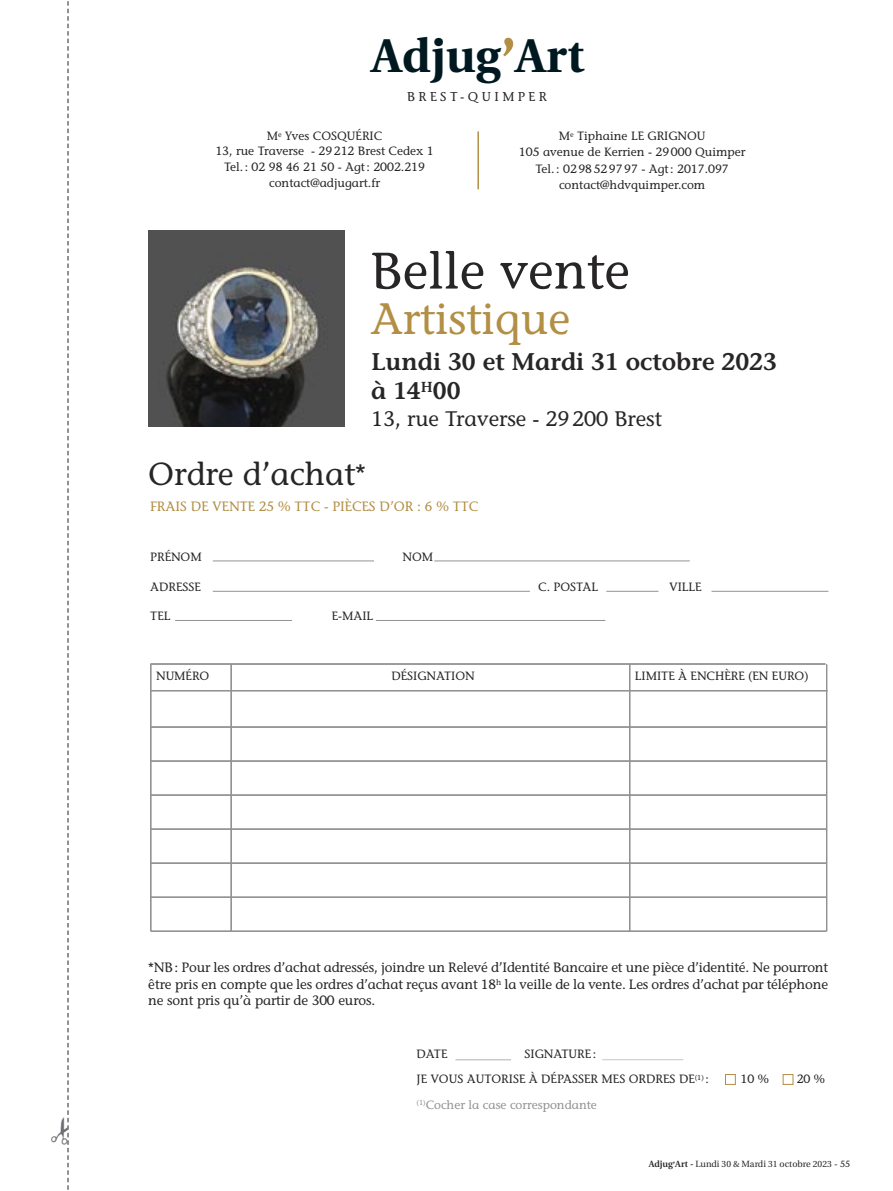
<style>
.page{position:relative;width:893px;height:1191px;background:#fff}
.page>*{position:absolute;margin:0;border:0;box-sizing:border-box;transform-origin:0 0}
.t1{font:51.15px "Stone Informal";color:#272526}
.t2{font:700 47.4px "Utopia";color:#001920}
.t3{font:43.95px "Stone Informal";color:#b28f45}
.t4{font:31.8px "Stone Informal";color:#272526}
.t5{font:600 24.15px "Stone Informal";color:#272526}
.t6{font:21px "Stone Informal";color:#272526}
.t7{font:13.5px/16.5px "Stone Informal";letter-spacing:-.01em;color:#272526;text-align:justify}
.t8{font:13.5px "Stone Informal";color:#b28f45}
.t9{font:12.75px "Stone Informal";letter-spacing:.27em;color:#272526}
.t10{font:12px "Stone Informal";color:#272526}
.t11{font:12px "Stone Informal";color:#939293}
.t12{font:9px "Utopia";color:#272526}
.s1{font-size:58.35px;color:#b28f45}
.s2{font-size:25.2px}
.s3{font-weight:600}
.s4{font-family:"Stone Informal"}
</style>
<div class="page">
<div style="left:783px;top:1074px;width:10px;height:10px;border:1px solid #b28f45"></div>
<div style="left:725px;top:1074px;width:11px;height:10px;border:1px solid #b28f45"></div>
<hr style="left:456px;top:1059px;width:55px;height:1px;background:#c4c6c9">
<hr style="left:150px;top:663px;width:675px;height:1px;background:#939293">
<hr style="left:151px;top:690px;width:676px;height:1px;background:#939293">
<hr style="left:151px;top:726px;width:675px;height:1px;background:#939293">
<hr style="left:151px;top:760px;width:675px;height:1px;background:#939293">
<hr style="left:151px;top:794px;width:675px;height:1px;background:#939293">
<hr style="left:151px;top:828px;width:675px;height:1px;background:#939293">
<hr style="left:151px;top:862px;width:675px;height:1px;background:#939293">
<hr style="left:151px;top:896px;width:675px;height:1px;background:#939293">
<hr style="left:151px;top:930px;width:675px;height:1px;background:#939293">
<hr style="left:150px;top:664px;width:1px;height:267px;background:#939293">
<hr style="left:231px;top:664px;width:1px;height:267px;background:#939293">
<hr style="left:629px;top:664px;width:1px;height:267px;background:#939293">
<hr style="left:826px;top:664px;width:1px;height:267px;background:#939293">
<hr style="left:602px;top:1059px;width:81px;height:1px;background:#c4c6c9">
<hr style="left:213px;top:560px;width:161px;height:1px;background:#909396">
<hr style="left:213px;top:591px;width:317px;height:1px;background:#909396">
<hr style="left:175px;top:620px;width:117px;height:1px;background:#909396">
<hr style="left:376px;top:620px;width:229px;height:1px;background:#909396">
<hr style="left:606px;top:591px;width:52px;height:1px;background:#909396">
<hr style="left:711px;top:591px;width:117px;height:1px;background:#909396">
<hr style="left:434px;top:560px;width:256px;height:1px;background:#909396">
<hr style="left:477px;top:131px;width:2px;height:58px;background:#b28f45">
<img style="left:148px;top:231px;width:196px;height:196px">
<svg style="left:67px;top:1px;width:2px;height:1189px"></svg>
<p class="t2" style="left:372px;top:37px;width:215px">Adjug<span class="s1">’</span>Art</p>
<p class="t9" style="left:407px;top:91px;width:141px">BREST-QUIMPER</p>
<p class="t10" style="left:267px;top:132px;width:117px">M<sup>e</sup> Yves COSQUÉRIC</p>
<p class="t10" style="left:215px;top:146px;width:220px">13, rue Traverse - 29212 Brest Cedex 1</p>
<p class="t10" style="left:224px;top:162px;width:202px">Tel.: 02 98 46 21 50 - Agt: 2002.219</p>
<p class="t10" style="left:269px;top:178px;width:112px">contact@adjugart.fr</p>
<p class="t10" style="left:559px;top:131px;width:148px">M<sup>e</sup> Tiphaine LE GRIGNOU</p>
<p class="t10" style="left:519px;top:148px;width:228px">105 avenue de Kerrien - 29 000 Quimper</p>
<p class="t10" style="left:536px;top:164px;width:195px">Tel. : 02 98 52 97 97 - Agt : 2017.097</p>
<p class="t10" style="left:559px;top:180px;width:148px">contact@hdvquimper.com</p>
<p class="t1" style="left:370px;top:251px;width:261px">Belle vente</p>
<p class="t3" style="left:370px;top:302px;width:201px">Artistique</p>
<p class="t5" style="left:371px;top:352px;width:407px">Lundi 30 et Mardi 31 octobre 2023</p>
<p class="t5" style="left:371px;top:381px;width:91px">à 14<sup>H</sup>00</p>
<p class="t6" style="left:371px;top:410px;width:292px">13, rue Traverse - 29200 Brest</p>
<p class="t4" style="left:148px;top:461px;width:219px">Ordre d’achat<span class="s2">*</span></p>
<p class="t8" style="left:150px;top:501px;width:330px">FRAIS DE VENTE 25 % TTC - PIÈCES D’OR : 6 % TTC</p>
<p class="t10" style="left:150px;top:552px;width:53px">PRÉNOM</p>
<p class="t10" style="left:150px;top:582px;width:52px">ADRESSE</p>
<p class="t10" style="left:150px;top:611px;width:22px">TEL</p>
<p class="t10" style="left:332px;top:611px;width:43px">E-MAIL</p>
<p class="t10" style="left:403px;top:552px;width:32px">NOM</p>
<p class="t10" style="left:538px;top:582px;width:61px">C. POSTAL</p>
<p class="t10" style="left:669px;top:582px;width:34px">VILLE</p>
<p class="t10" style="left:156px;top:671px;width:55px">NUMÉRO</p>
<p class="t10" style="left:391px;top:671px;width:85px">DÉSIGNATION</p>
<p class="t10" style="left:635px;top:671px;width:175px">LIMITE À ENCHÈRE (EN EURO)</p>
<p class="t7" style="left:148px;top:960px;width:681px">*NB: Pour les ordres d’achat adressés, joindre un Relevé d’Identité Bancaire et une pièce d’identité. Ne pourront être pris en compte que les ordres d’achat reçus avant 18<sup>h</sup> la veille de la vente. Les ordres d’achat par téléphone ne sont pris qu’à partir de 300 euros.</p>
<p class="t10" style="left:417px;top:1049px;width:32px">DATE</p>
<p class="t10" style="left:525px;top:1049px;width:73px">SIGNATURE:</p>
<p class="t10" style="left:417px;top:1074px;width:294px">JE VOUS AUTORISE À DÉPASSER MES ORDRES DE<sup>(1)</sup> :</p>
<p class="t10" style="left:741px;top:1074px;width:30px">10 %</p>
<p class="t10" style="left:797px;top:1074px;width:30px">20 %</p>
<p class="t11" style="left:417px;top:1100px;width:182px"><sup>(1)</sup>Cocher la case correspondante</p>
<p class="t12" style="left:649px;top:1160px;width:203px"><span class="s3">Adjug’Art -</span> Lundi 30 &amp; Mardi 31 octobre 2023 <span class="s4">- 55</span></p>
</div>
